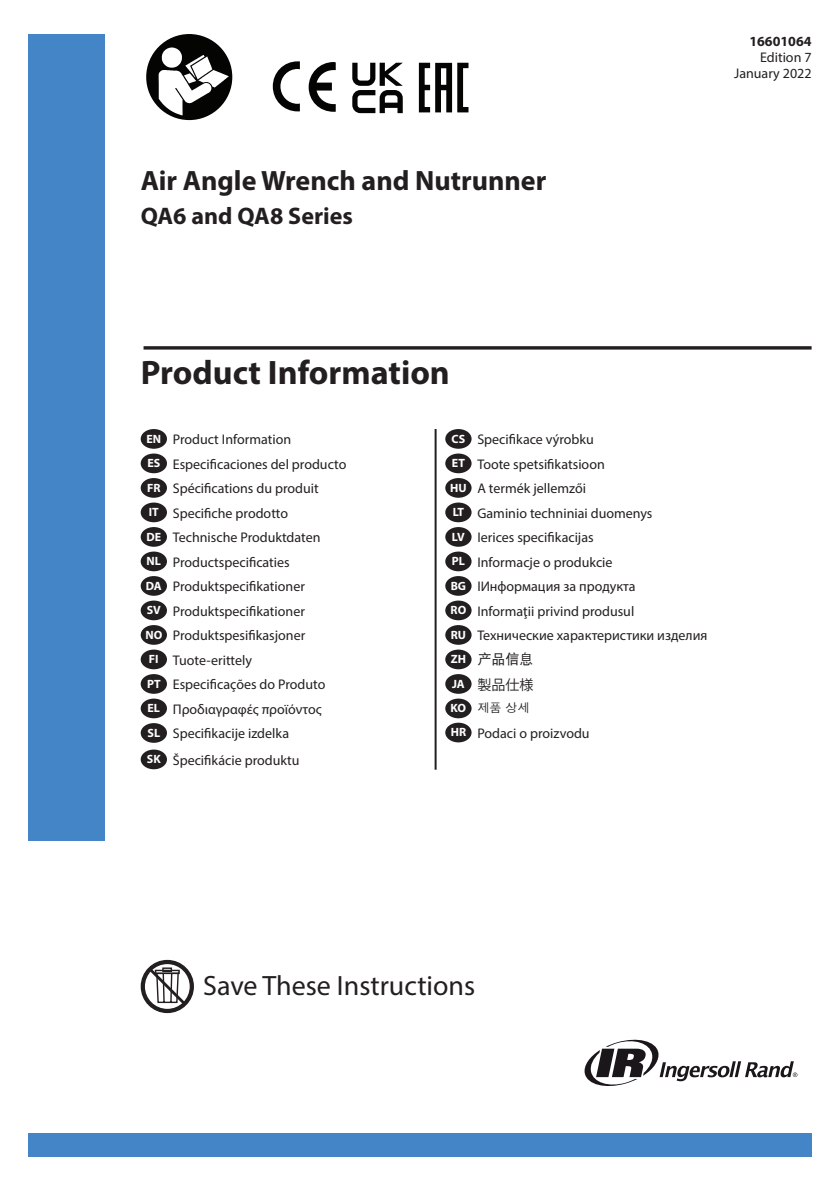
<style>
.page{position:relative;width:840px;height:1191px;background:#fff}
.page>*{position:absolute;margin:0;border:0;box-sizing:border-box;transform-origin:0 0}
.Product_Safety_Infor{font:700 34px "Myriad Pro";color:#231f20}
.Model_Name{font:700 28px "Myriad Pro";color:#231f20}
.Save_These_Instructi{font:28px "Myriad Pro";color:#231f20}
.Model_Series{font:700 24px "Myriad Pro";color:#231f20}
.Product_Information{font:14px "Myriad Pro";color:#231f20}
.Edition___Date{font:14px "Myriad Pro";color:#231f20}
.CPN{font:700 14px "Myriad Pro";color:#231f20}
.Product_Information-2{font:14px "DFP Hei W5";color:#231f20}
.Product_Information-3{font:14px "Koz Go Pro";color:#231f20}
.Language_Code{font:700 12px "Myriad Pro";color:#fff}
.Product_Information-4{font:12px "DFK Gothic Std W5";color:#231f20}
</style>
<div class="page">
<div style="left:28px;top:1133px;width:783px;height:24px;background:#4385c6"></div>
<svg style="left:584px;top:1039px;width:213px;height:47px"></svg>
<div style="left:141px;top:960px;width:53px;height:53px;border:4px solid #231f20;border-radius:50%"></div>
<svg style="left:145px;top:964px;width:44px;height:44px"></svg>
<hr style="left:143px;top:346px;width:668px;height:3px;background:#231f20">
<hr style="left:434px;top:429px;width:2px;height:340px;background:#231f20">
<div style="left:28px;top:34px;width:77px;height:806px;background:#4385c6"></div>
<div style="left:445px;top:429px;width:26px;height:20px;background:#231f20;border-radius:50%"></div>
<div style="left:445px;top:453px;width:26px;height:20px;background:#231f20;border-radius:50%"></div>
<div style="left:445px;top:478px;width:26px;height:20px;background:#231f20;border-radius:50%"></div>
<div style="left:445px;top:502px;width:26px;height:20px;background:#231f20;border-radius:50%"></div>
<div style="left:445px;top:527px;width:26px;height:20px;background:#231f20;border-radius:50%"></div>
<div style="left:445px;top:625px;width:26px;height:20px;background:#231f20;border-radius:50%"></div>
<div style="left:445px;top:649px;width:26px;height:20px;background:#231f20;border-radius:50%"></div>
<div style="left:445px;top:674px;width:26px;height:20px;background:#231f20;border-radius:50%"></div>
<div style="left:445px;top:698px;width:26px;height:20px;background:#231f20;border-radius:50%"></div>
<div style="left:445px;top:551px;width:26px;height:20px;background:#231f20;border-radius:50%"></div>
<div style="left:445px;top:576px;width:26px;height:20px;background:#231f20;border-radius:50%"></div>
<div style="left:445px;top:600px;width:26px;height:20px;background:#231f20;border-radius:50%"></div>
<div style="left:445px;top:722px;width:26px;height:20px;background:#231f20;border-radius:50%"></div>
<div style="left:141px;top:698px;width:26px;height:20px;background:#231f20;border-radius:50%"></div>
<div style="left:141px;top:674px;width:26px;height:20px;background:#231f20;border-radius:50%"></div>
<div style="left:141px;top:649px;width:26px;height:20px;background:#231f20;border-radius:50%"></div>
<div style="left:141px;top:625px;width:26px;height:20px;background:#231f20;border-radius:50%"></div>
<div style="left:141px;top:600px;width:26px;height:20px;background:#231f20;border-radius:50%"></div>
<div style="left:141px;top:576px;width:26px;height:20px;background:#231f20;border-radius:50%"></div>
<div style="left:141px;top:551px;width:26px;height:20px;background:#231f20;border-radius:50%"></div>
<div style="left:141px;top:527px;width:26px;height:20px;background:#231f20;border-radius:50%"></div>
<div style="left:141px;top:502px;width:26px;height:20px;background:#231f20;border-radius:50%"></div>
<div style="left:141px;top:478px;width:26px;height:20px;background:#231f20;border-radius:50%"></div>
<div style="left:141px;top:453px;width:26px;height:20px;background:#231f20;border-radius:50%"></div>
<div style="left:141px;top:429px;width:26px;height:20px;background:#231f20;border-radius:50%"></div>
<div style="left:141px;top:723px;width:26px;height:20px;background:#231f20;border-radius:50%"></div>
<div style="left:141px;top:749px;width:26px;height:20px;background:#231f20;border-radius:50%"></div>
<svg style="left:146px;top:34px;width:86px;height:86px"></svg>
<svg style="left:352px;top:63px;width:50px;height:50px"></svg>
<svg style="left:418px;top:63px;width:50px;height:49px"></svg>
<svg style="left:272px;top:61px;width:28px;height:50px"></svg>
<svg style="left:308px;top:62px;width:27px;height:50px"></svg>
<p class="Model_Name" style="left:141px;top:162px;width:407px">Air Angle Wrench and Nutrunner</p>
<p class="Model_Series" style="left:141px;top:200px;width:213px">QA6 and QA8 Series</p>
<p class="CPN" style="left:749px;top:32px;width:64px">16601064</p>
<p class="Edition___Date" style="left:759px;top:48px;width:53px">Edition 7</p>
<p class="Edition___Date" style="left:733px;top:64px;width:79px">January 2022</p>
<p class="Product_Safety_Infor" style="left:141px;top:350px;width:310px">Product Information</p>
<p class="Language_Code" style="left:146px;top:431px;width:16px">EN</p>
<p class="Product_Information" style="left:173px;top:431px;width:120px">Product Information</p>
<p class="Language_Code" style="left:147px;top:455px;width:14px">ES</p>
<p class="Product_Information" style="left:173px;top:455px;width:175px">Especificaciones del producto</p>
<p class="Language_Code" style="left:147px;top:480px;width:15px">FR</p>
<p class="Product_Information" style="left:173px;top:480px;width:147px">Spécifications du produit</p>
<p class="Language_Code" style="left:149px;top:504px;width:11px">IT</p>
<p class="Product_Information" style="left:173px;top:504px;width:117px">Specifiche prodotto</p>
<p class="Language_Code" style="left:146px;top:529px;width:16px">DE</p>
<p class="Product_Information" style="left:173px;top:529px;width:149px">Technische Produktdaten</p>
<p class="Language_Code" style="left:146px;top:553px;width:16px">NL</p>
<p class="Product_Information" style="left:173px;top:553px;width:118px">Productspecificaties</p>
<p class="Language_Code" style="left:146px;top:578px;width:18px">DA</p>
<p class="Product_Information" style="left:173px;top:578px;width:134px">Produktspecifikationer</p>
<p class="Language_Code" style="left:147px;top:602px;width:16px">SV</p>
<p class="Product_Information" style="left:173px;top:602px;width:134px">Produktspecifikationer</p>
<p class="Language_Code" style="left:145px;top:627px;width:18px">NO</p>
<p class="Product_Information" style="left:173px;top:627px;width:134px">Produktspesifikasjoner</p>
<p class="Language_Code" style="left:149px;top:651px;width:11px">FI</p>
<p class="Product_Information" style="left:173px;top:651px;width:81px">Tuote-erittely</p>
<p class="Language_Code" style="left:147px;top:676px;width:15px">PT</p>
<p class="Product_Information" style="left:173px;top:676px;width:154px">Especificações do Produto</p>
<p class="Language_Code" style="left:147px;top:700px;width:14px">EL</p>
<p class="Product_Information" style="left:173px;top:700px;width:150px">Προδιαγραφές προϊόντος</p>
<p class="Language_Code" style="left:147px;top:725px;width:14px">SL</p>
<p class="Product_Information" style="left:173px;top:725px;width:118px">Specifikacije izdelka</p>
<p class="Language_Code" style="left:147px;top:751px;width:15px">SK</p>
<p class="Product_Information" style="left:173px;top:751px;width:128px">Špecifikácie produktu</p>
<p class="Language_Code" style="left:451px;top:431px;width:15px">CS</p>
<p class="Product_Information" style="left:477px;top:431px;width:118px">Specifikace výrobku</p>
<p class="Language_Code" style="left:451px;top:455px;width:15px">ET</p>
<p class="Product_Information" style="left:477px;top:455px;width:129px">Toote spetsifikatsioon</p>
<p class="Language_Code" style="left:450px;top:480px;width:18px">HU</p>
<p class="Product_Information" style="left:477px;top:480px;width:110px">A termék jellemzői</p>
<p class="Language_Code" style="left:452px;top:504px;width:13px">LT</p>
<p class="Product_Information" style="left:477px;top:504px;width:176px">Gaminio techniniai duomenys</p>
<p class="Language_Code" style="left:451px;top:529px;width:14px">LV</p>
<p class="Product_Information" style="left:477px;top:529px;width:118px">Ierices specifikacijas</p>
<p class="Language_Code" style="left:451px;top:553px;width:15px">PL</p>
<p class="Product_Information" style="left:477px;top:553px;width:137px">Informacje o produkcie</p>
<p class="Language_Code" style="left:450px;top:578px;width:17px">BG</p>
<p class="Product_Information" style="left:477px;top:578px;width:160px">IИнформация за продукта</p>
<p class="Language_Code" style="left:450px;top:602px;width:17px">RO</p>
<p class="Product_Information" style="left:477px;top:602px;width:158px">Informaţii privind produsul</p>
<p class="Language_Code" style="left:450px;top:627px;width:17px">RU</p>
<p class="Product_Information" style="left:477px;top:627px;width:231px">Технические характеристики изделия</p>
<p class="Language_Code" style="left:450px;top:651px;width:17px">ZH</p>
<p class="Product_Information-2" style="left:477px;top:651px;width:57px">产品信息</p>
<p class="Language_Code" style="left:452px;top:676px;width:14px">JA</p>
<p class="Product_Information-3" style="left:477px;top:675px;width:57px">製品仕様</p>
<p class="Language_Code" style="left:450px;top:700px;width:17px">KO</p>
<p class="Product_Information-4" style="left:477px;top:701px;width:53px">제품 상세</p>
<p class="Language_Code" style="left:450px;top:724px;width:17px">HR</p>
<p class="Product_Information" style="left:477px;top:724px;width:114px">Podaci o proizvodu</p>
<p class="Save_These_Instructi" style="left:203px;top:968px;width:273px">Save These Instructions</p>
</div>
